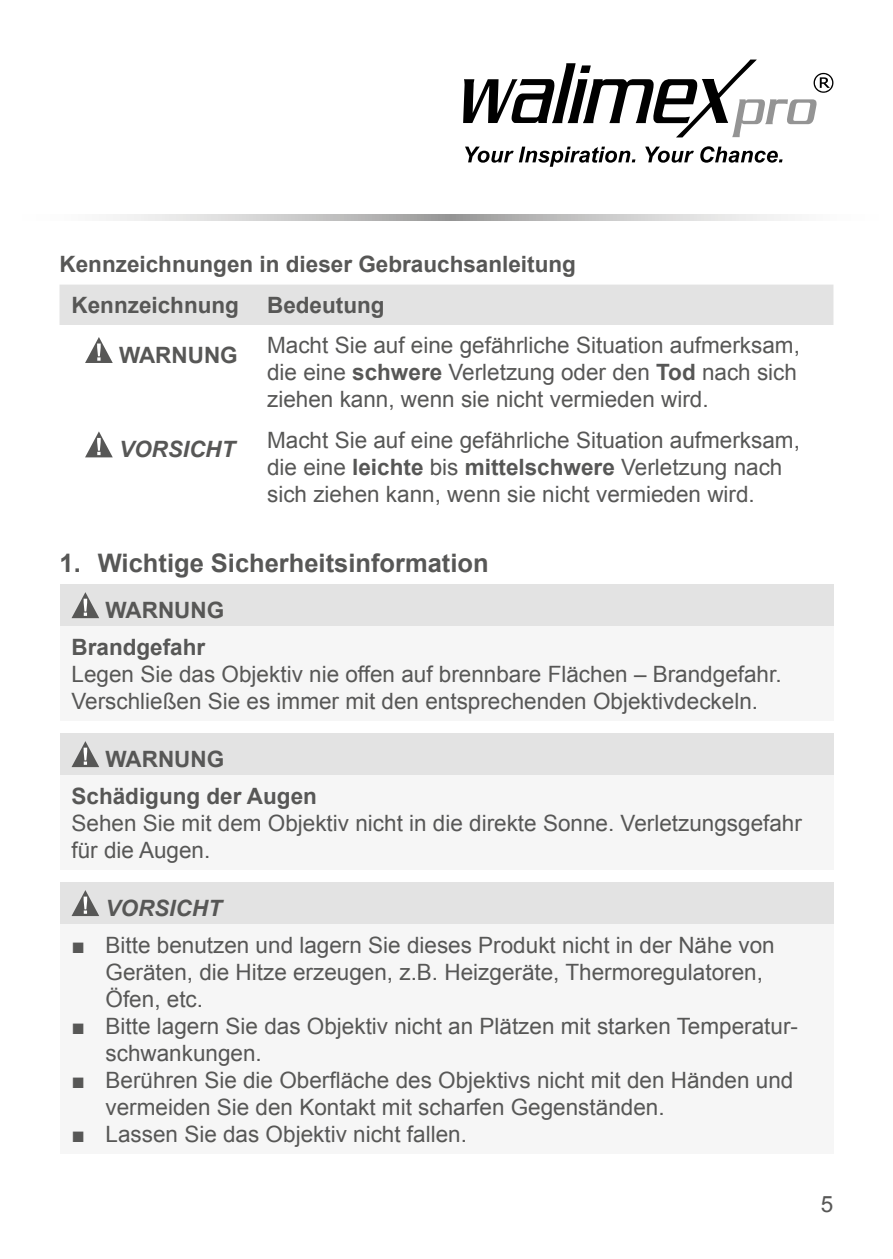
<style>
.page{position:relative;width:893px;height:1259px;background:#fff}
.page>*{position:absolute;margin:0;border:0;box-sizing:border-box;transform-origin:0 0}
.Überschrift{font:700 25.5px "Arial";color:#575756}
.Fließtext{font:22.5px/27px "Arial";color:#575756}
.Unterpunkt{font:700 22.5px "Arial";color:#575756}
.Fließtext_fett{font:700 22.5px "Arial";color:#575756}
.Adresse{font:italic 700 22.5px "Arial";color:#575756}
.Adresse-2{font:700 22.5px "Arial";color:#575756}
.s1{font-weight:700}
</style>
<div class="page">
<div style="left:60px;top:285px;width:773px;height:40px;background:#e3e3e3"></div>
<svg style="left:85px;top:337px;width:28px;height:26px"></svg>
<svg style="left:85px;top:431px;width:28px;height:26px"></svg>
<div style="left:60px;top:584px;width:773px;height:42px;background:#e3e3e3"></div>
<div style="left:60px;top:626px;width:773px;height:95px;background:#f6f6f6"></div>
<svg style="left:72px;top:592px;width:27px;height:26px"></svg>
<div style="left:60px;top:733px;width:773px;height:42px;background:#e3e3e3"></div>
<div style="left:60px;top:775px;width:773px;height:95px;background:#f6f6f6"></div>
<svg style="left:72px;top:741px;width:27px;height:26px"></svg>
<div style="left:60px;top:882px;width:773px;height:42px;background:#e3e3e3"></div>
<div style="left:60px;top:924px;width:773px;height:229px;background:#f6f6f6"></div>
<svg style="left:72px;top:890px;width:27px;height:26px"></svg>
<svg style="left:113px;top:215px;width:675px;height:5px;background:#cccbcb"></svg>
<svg style="left:465px;top:147px;width:170px;height:20px"></svg>
<svg style="left:645px;top:147px;width:49px;height:16px"></svg>
<svg style="left:700px;top:146px;width:82px;height:17px"></svg>
<svg style="left:463px;top:60px;width:370px;height:77px"></svg>
<p class="Unterpunkt" style="left:60px;top:249px;width:518px">Kennzeichnungen in dieser Gebrauchsanleitung</p>
<p class="Unterpunkt" style="left:72px;top:290px;width:315px">Kennzeichnung Bedeutung</p>
<p class="Unterpunkt" style="left:119px;top:340px;width:120px">WARNUNG</p>
<p class="Fließtext" style="left:267px;top:332px;width:534px">Macht Sie auf eine gefährliche Situation aufmerksam, die eine <span class="s1">schwere</span> Verletzung oder den <span class="s1">Tod</span> nach sich ziehen kann, wenn sie nicht vermieden wird.</p>
<p class="Adresse" style="left:119px;top:434px;width:118px">VORSICHT</p>
<p class="Fließtext" style="left:267px;top:426px;width:534px">Macht Sie auf eine gefährliche Situation aufmerksam, die eine <span class="s1">leichte</span> bis <span class="s1">mittelschwere</span> Verletzung nach sich ziehen kann, wenn sie nicht vermieden wird.</p>
<p class="Überschrift" style="left:60px;top:546px;width:431px">1. Wichtige Sicherheitsinformation</p>
<p class="Adresse-2" style="left:106px;top:595px;width:120px">WARNUNG</p>
<p class="Fließtext_fett" style="left:72px;top:632px;width:135px">Brandgefahr</p>
<p class="Fließtext" style="left:72px;top:660px;width:712px">Legen Sie das Objektiv nie offen auf brennbare Flächen – Brandgefahr.<br>Verschließen Sie es immer mit den entsprechenden Objektivdeckeln.</p>
<p class="Adresse-2" style="left:106px;top:744px;width:120px">WARNUNG</p>
<p class="Fließtext_fett" style="left:72px;top:781px;width:247px">Schädigung der Augen</p>
<p class="Fließtext" style="left:72px;top:809px;width:732px">Sehen Sie mit dem Objektiv nicht in die direkte Sonne. Verletzungsgefahr für die Augen.</p>
<p class="Adresse" style="left:106px;top:893px;width:118px">VORSICHT</p>
<p class="Fließtext" style="left:106px;top:931px;width:671px;text-indent:-34px"><span class="s1">■</span> Bitte benutzen und lagern Sie dieses Produkt nicht in der Nähe von<br>Geräten, die Hitze erzeugen, z.B. Heizgeräte, Thermoregulatoren,<br>Öfen, etc.</p>
<p class="Fließtext" style="left:106px;top:1012px;width:694px;text-indent:-34px"><span class="s1">■</span> Bitte lagern Sie das Objektiv nicht an Plätzen mit starken Temperatur&shy;schwankungen.</p>
<p class="Fließtext" style="left:106px;top:1066px;width:689px;text-indent:-34px"><span class="s1">■</span> Berühren Sie die Oberfläche des Objektivs nicht mit den Händen und vermeiden Sie den Kontakt mit scharfen Gegenständen.</p>
<p class="Fließtext" style="left:72px;top:1120px;width:397px"><span class="s1">■</span> Lassen Sie das Objektiv nicht fallen.</p>
<p class="Fließtext" style="left:821px;top:1190px;width:14px">5</p>
</div>
